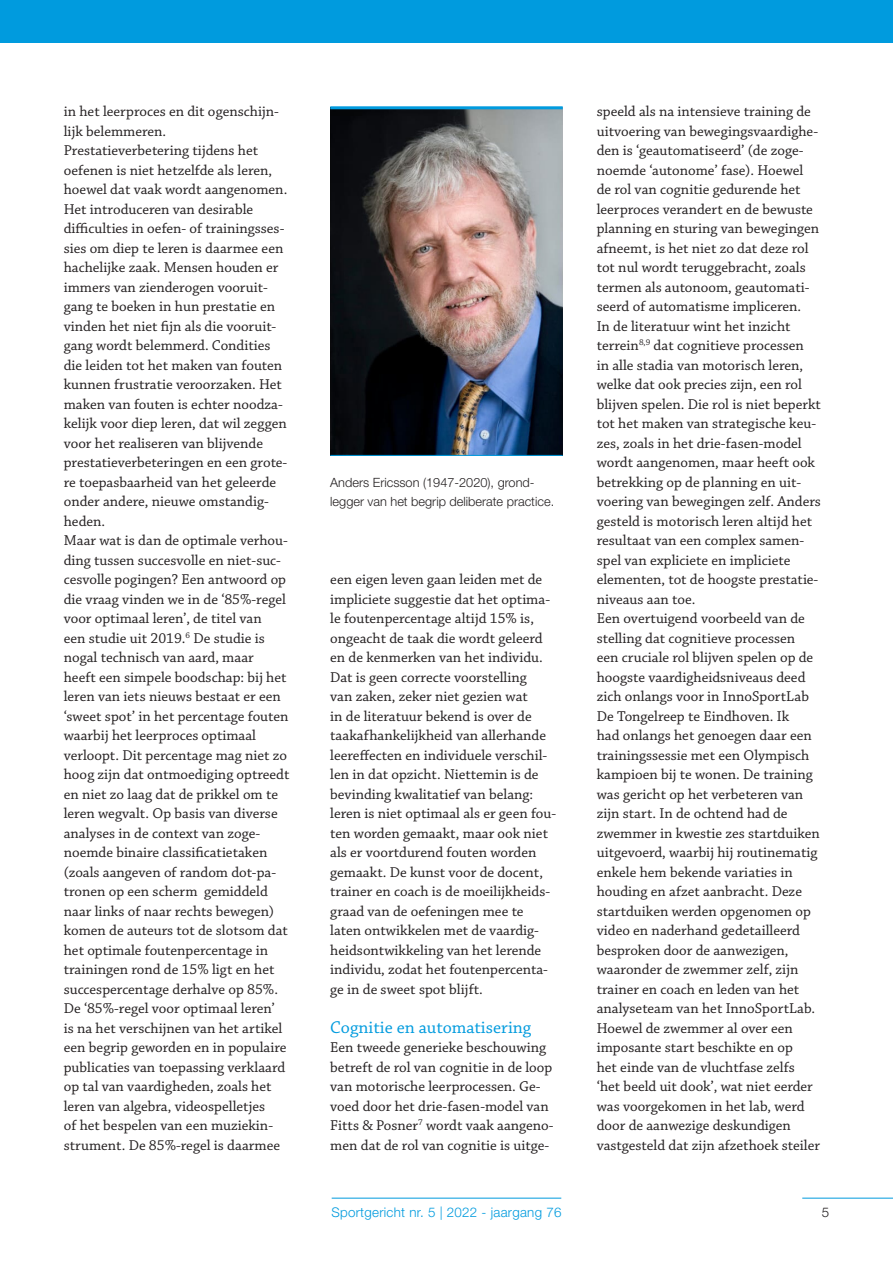
<style>
.page{position:relative;width:893px;height:1263px;background:#fff}
.page>*{position:absolute;margin:0;border:0;box-sizing:border-box;transform-origin:0 0}
.t1{font:18px "Chaparral Pro";color:#009bde}
.t2{font:15px/19.5px "Chaparral Pro";color:#231f20}
.t3{font:300 13.35px "Helvetica Neue LT Std";letter-spacing:.02em;color:#009bde}
.t4{font:300 13.35px "Helvetica Neue LT Std";color:#231f20}
._00_-_Fotobijschrift{font:300 12.75px/19.5px "Helvetica Neue LT Std";color:#231f20}
</style>
<div class="page">
<div style="left:0;top:0;width:893px;height:43px;background:#009bde"></div>
<hr style="left:332px;top:1198px;width:229px;height:1px;background:#009bde">
<hr style="left:802px;top:1198px;width:91px;height:1px;background:#009bde">
<img style="left:330px;top:109px;width:233px;height:346px">
<hr style="left:330px;top:106px;width:233px;height:3px;background:#009bde">
<hr style="left:330px;top:455px;width:233px;height:1px;background:#009bde">
<p class="t2" style="left:64px;top:102px;width:217px">in het leerproces en dit ogenschijn&shy;lijk belemmeren.</p>
<p class="t2" style="left:64px;top:141px;width:225px">Prestatieverbetering tijdens het oefenen is niet hetzelfde als leren, hoewel dat vaak wordt aangenomen.<br>Het introduceren van desirable difficulties in oefen- of trainingsses&shy;sies om diep te leren is daarmee een hachelijke zaak. Mensen houden er immers van zienderogen vooruit&shy;gang te boeken in hun prestatie en vinden het niet fijn als die vooruit&shy;gang wordt belemmerd. Condities die leiden tot het maken van fouten kunnen frustratie veroorzaken. Het maken van fouten is echter noodza&shy;kelijk voor diep leren, dat wil zeggen voor het realiseren van blijvende prestatieverbeteringen en een grote&shy;re toepasbaarheid van het geleerde onder andere, nieuwe omstandig&shy;heden.</p>
<p class="t2" style="left:64px;top:531px;width:227px">Maar wat is dan de optimale verhou&shy;ding tussen succesvolle en niet-suc&shy;cesvolle pogingen? Een antwoord op die vraag vinden we in de ‘85%-regel voor optimaal leren’, de titel van<br>een studie uit 2019.<sup>6</sup> De studie is nogal technisch van aard, maar heeft een simpele boodschap: bij het leren van iets nieuws bestaat er een ‘sweet spot’ in het percentage fouten waarbij het leerproces optimaal verloopt. Dit percentage mag niet zo hoog zijn dat ontmoediging optreedt en niet zo laag dat de prikkel om te leren wegvalt. Op basis van diverse analyses in de context van zoge&shy;noemde binaire classificatietaken (zoals aangeven of random dot-pa&shy;tronen op een scherm gemiddeld naar links of naar rechts bewegen) komen de auteurs tot de slotsom dat het optimale foutenpercentage in trainingen rond de 15% ligt en het succespercentage derhalve op 85%.<br>De ‘85%-regel voor optimaal leren’<br>is na het verschijnen van het artikel een begrip geworden en in populaire publicaties van toepassing verklaard op tal van vaardigheden, zoals het leren van algebra, videospelletjes<br>of het bespelen van een muziekin&shy;strument. De 85%-regel is daarmee</p>
<p class="_00_-_Fotobijschrift" style="left:330px;top:472px;width:225px">Anders Ericsson (1947-2020), grond&shy;legger van het begrip deliberate practice.</p>
<p class="t2" style="left:330px;top:570px;width:227px">een eigen leven gaan leiden met de impliciete suggestie dat het optima&shy;le foutenpercentage altijd 15% is, ongeacht de taak die wordt geleerd en de kenmerken van het individu.<br>Dat is geen correcte voorstelling<br>van zaken, zeker niet gezien wat<br>in de literatuur bekend is over de taakafhankelijkheid van allerhande leereffecten en individuele verschil&shy;len in dat opzicht. Niettemin is de bevinding kwalitatief van belang: leren is niet optimaal als er geen fou&shy;ten worden gemaakt, maar ook niet als er voortdurend fouten worden gemaakt. De kunst voor de docent, trainer en coach is de moeilijkheids&shy;graad van de oefeningen mee te laten ontwikkelen met de vaardig&shy;heidsontwikkeling van het lerende individu, zodat het foutenpercenta&shy;ge in de sweet spot blijft.</p>
<p class="t1" style="left:330px;top:1017px;width:202px">Cognitie en automatisering</p>
<p class="t2" style="left:330px;top:1038px;width:225px">Een tweede generieke beschouwing betreft de rol van cognitie in de loop van motorische leerprocessen. Ge&shy;voed door het drie-fasen-model van Fitts &amp; Posner<sup>7</sup> wordt vaak aangeno&shy;men dat de rol van cognitie is uitge-</p>
<p class="t2" style="left:597px;top:102px;width:226px">speeld als na intensieve training de uitvoering van bewegingsvaardighe&shy;den is ‘geautomatiseerd’ (de zoge&shy;noemde ‘autonome’ fase). Hoewel de rol van cognitie gedurende het leerproces verandert en de bewuste planning en sturing van bewegingen afneemt, is het niet zo dat deze rol tot nul wordt teruggebracht, zoals termen als autonoom, geautomati&shy;seerd of automatisme impliceren.<br>In de literatuur wint het inzicht terrein<sup>8,9</sup> dat cognitieve processen<br>in alle stadia van motorisch leren, welke dat ook precies zijn, een rol blijven spelen. Die rol is niet beperkt tot het maken van strategische keu&shy;zes, zoals in het drie-fasen-model wordt aangenomen, maar heeft ook betrekking op de planning en uit&shy;voering van bewegingen zelf. Anders gesteld is motorisch leren altijd het resultaat van een complex samen&shy;spel van expliciete en impliciete elementen, tot de hoogste prestatie&shy;niveaus aan toe.</p>
<p class="t2" style="left:597px;top:609px;width:225px">Een overtuigend voorbeeld van de stelling dat cognitieve processen een cruciale rol blijven spelen op de hoogste vaardigheidsniveaus deed zich onlangs voor in InnoSportLab De Tongelreep te Eindhoven. Ik<br>had onlangs het genoegen daar een trainingssessie met een Olympisch kampioen bij te wonen. De training was gericht op het verbeteren van zijn start. In de ochtend had de zwemmer in kwestie zes startduiken uitgevoerd, waarbij hij routinematig enkele hem bekende variaties in houding en afzet aanbracht. Deze startduiken werden opgenomen op video en naderhand gedetailleerd besproken door de aanwezigen, waaronder de zwemmer zelf, zijn trainer en coach en leden van het analyseteam van het InnoSportLab.<br>Hoewel de zwemmer al over een imposante start beschikte en op<br>het einde van de vluchtfase zelfs ‘het beeld uit dook’, wat niet eerder was voorgekomen in het lab, werd door de aanwezige deskundigen vastgesteld dat zijn afzethoek steiler</p>
<p class="t3" style="left:331px;top:1204px;width:232px">Sportgericht nr. 5 | 2022 - jaargang 76</p>
<p class="t4" style="left:822px;top:1204px;width:9px">5</p>
</div>
